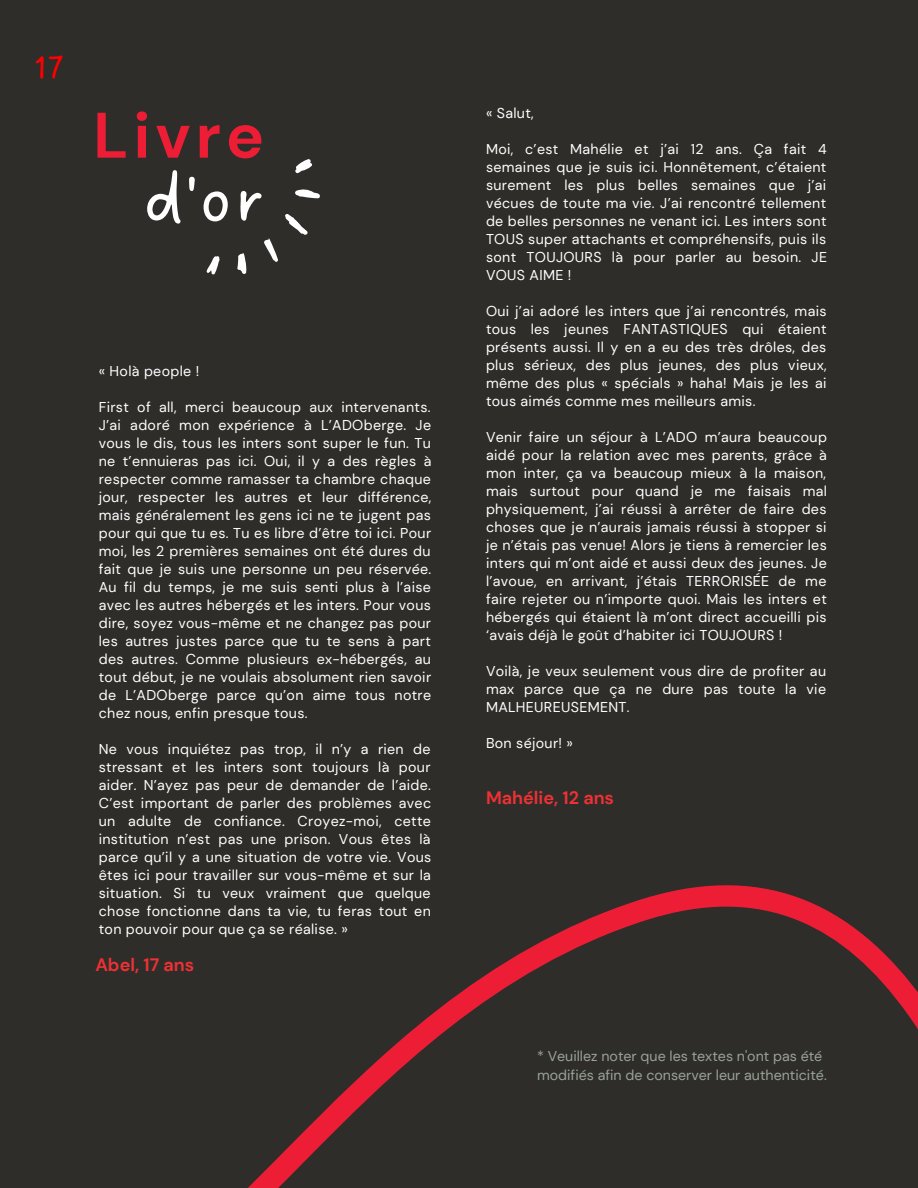
<style>
.page{position:relative;width:918px;height:1188px;background:#2e2d2a}
.page>*{position:absolute;margin:0;border:0;box-sizing:border-box;transform-origin:0 0}
.t1{font:71.85px "DO Sans Regular";color:#fff}
.t2{font:700 64.2px "DM Sans";letter-spacing:.075em;color:#ed1d36}
.t3{font:37.35px "DO Sans Regular";color:#f00}
.t4{font:700 18px "DM Sans";color:#ee3134}
.t5{font:14.25px/18px "DM Sans";letter-spacing:.025em;color:#fff;text-align:justify}
.t6{font:14.25px/19.2px "DM Sans";color:#9aa297}
</style>
<div class="page">
<svg style="left:206px;top:159px;width:114px;height:116px"></svg>
<svg style="left:248px;top:885px;width:670px;height:303px"></svg>
<p class="t3" style="left:34px;top:46px;width:30px">17</p>
<p class="t2" style="left:93px;top:94px;width:173px">Livre</p>
<p class="t1" style="left:143px;top:158px;width:122px">d'or</p>
<p class="t5" style="left:99px;top:362px;width:102px">« Holà people !</p>
<p class="t5" style="left:99px;top:398px;width:334px">First of all, merci beaucoup aux intervenants.<br>J’ai adoré mon expérience à L’ADOberge. Je vous le dis, tous les inters sont super le fun. Tu ne t’ennuieras pas ici. Oui, il y a des règles à respecter comme ramasser ta chambre chaque jour, respecter les autres et leur différence, mais généralement les gens ici ne te jugent pas pour qui que tu es. Tu es libre d’être toi ici. Pour moi, les 2 premières semaines ont été dures du fait que je suis une personne un peu réservée.<br>Au fil du temps, je me suis senti plus à l’aise avec les autres hébergés et les inters. Pour vous dire, soyez vous-même et ne changez pas pour les autres justes parce que tu te sens à part des autres. Comme plusieurs ex-hébergés, au tout début, je ne voulais absolument rien savoir de L’ADOberge parce qu’on aime tous notre chez nous, enfin presque tous.</p>
<p class="t5" style="left:99px;top:740px;width:334px">Ne vous inquiétez pas trop, il n’y a rien de stressant et les inters sont toujours là pour aider. N’ayez pas peur de demander de l’aide.<br>C’est important de parler des problèmes avec un adulte de confiance. Croyez-moi, cette institution n’est pas une prison. Vous êtes là parce qu’il y a une situation de votre vie. Vous êtes ici pour travailler sur vous-même et sur la situation. Si tu veux vraiment que quelque chose fonctionne dans ta vie, tu feras tout en ton pouvoir pour que ça se réalise. »</p>
<p class="t4" style="left:95px;top:954px;width:101px">Abel, 17 ans</p>
<p class="t5" style="left:486px;top:104px;width:49px">« Salut,</p>
<p class="t5" style="left:486px;top:140px;width:343px">Moi, c’est Mahélie et j’ai 12 ans. Ça fait 4 semaines que je suis ici. Honnêtement, c’étaient surement les plus belles semaines que j’ai vécues de toute ma vie. J’ai rencontré tellement de belles personnes ne venant ici. Les inters sont TOUS super attachants et compréhensifs, puis ils sont TOUJOURS là pour parler au besoin. JE VOUS AIME !</p>
<p class="t5" style="left:486px;top:302px;width:342px">Oui j’ai adoré les inters que j’ai rencontrés, mais tous les jeunes FANTASTIQUES qui étaient présents aussi. Il y en a eu des très drôles, des plus sérieux, des plus jeunes, des plus vieux, même des plus « spécials » haha! Mais je les ai tous aimés comme mes meilleurs amis.</p>
<p class="t5" style="left:486px;top:428px;width:343px">Venir faire un séjour à L’ADO m’aura beaucoup aidé pour la relation avec mes parents, grâce à mon inter, ça va beaucoup mieux à la maison, mais surtout pour quand je me faisais mal physiquement, j’ai réussi à arrêter de faire des choses que je n’aurais jamais réussi à stopper si je n’étais pas venue! Alors je tiens à remercier les inters qui m’ont aidé et aussi deux des jeunes. Je l’avoue, en arrivant, j’étais TERRORISÉE de me faire rejeter ou n’importe quoi. Mais les inters et hébergés qui étaient là m’ont direct accueilli pis ‘avais déjà le goût d’habiter ici TOUJOURS !</p>
<p class="t5" style="left:486px;top:662px;width:342px">Voilà, je veux seulement vous dire de profiter au max parce que ça ne dure pas toute la vie MALHEUREUSEMENT.</p>
<p class="t5" style="left:486px;top:734px;width:89px">Bon séjour! »</p>
<p class="t4" style="left:486px;top:786px;width:130px">Mahélie, 12 ans</p>
<p class="t6" style="left:537px;top:1046px;width:291px">* Veuillez noter que les textes n'ont pas été modifiés afin de conserver leur authenticité.</p>
</div>
